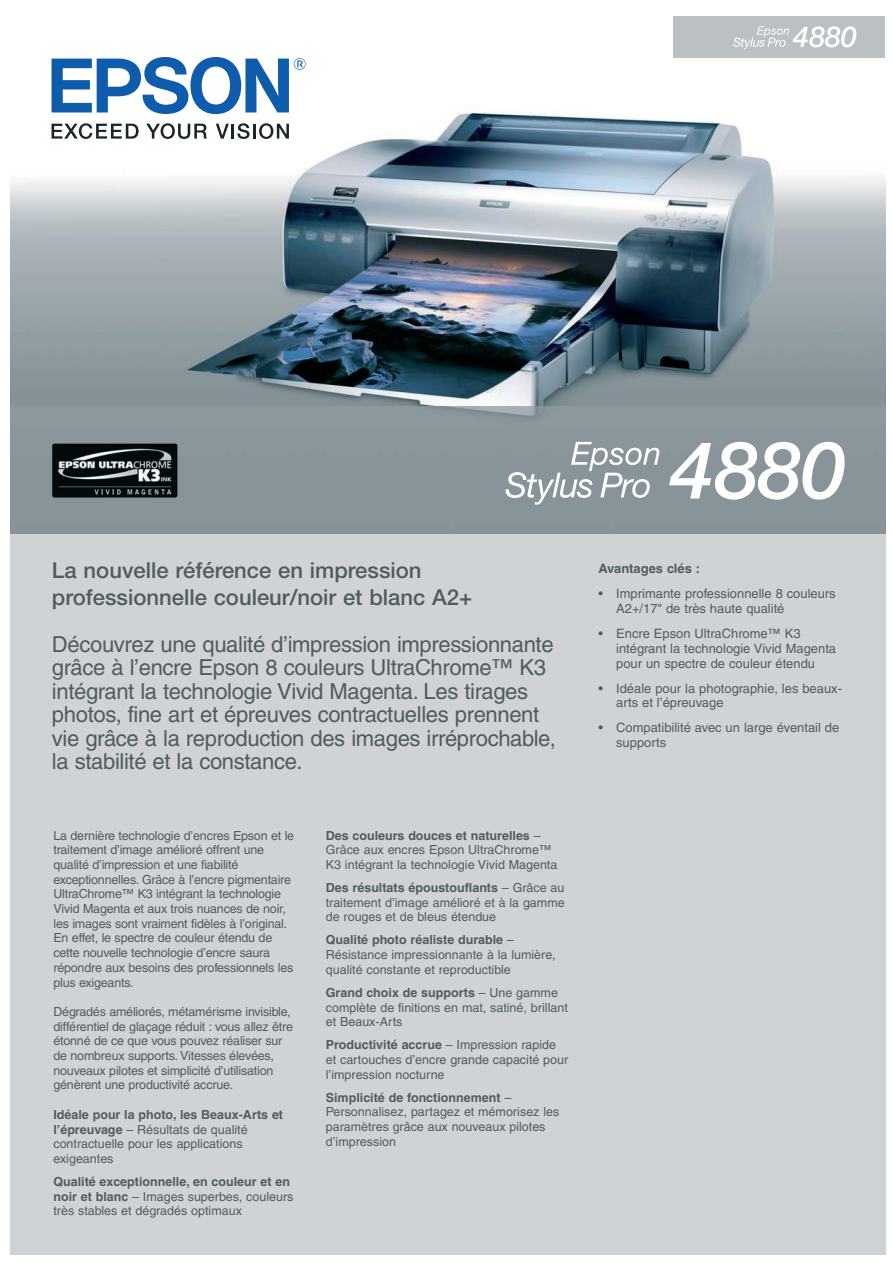
<style>
.page{position:relative;width:893px;height:1263px;background:#fff}
.page>*{position:absolute;margin:0;border:0;box-sizing:border-box;transform-origin:0 0}
.t1{font:22.05px/23.5px "Helvetica";letter-spacing:-.015em;color:#505c60}
.t2{font:500 22.05px/26.4px "Helvetica Neue";color:#505c60}
.t3{font:12.9px/14.7px "Helvetica";color:#505c60}
.t4{font:700 12.9px "Helvetica";color:#505c60}
.t5{font:12.45px/14.7px "Helvetica";letter-spacing:-.015em;color:#505c60}
.s1{font-weight:700}
</style>
<div class="page">
<img style="left:10px;top:58px;width:875px;height:348px">
<div style="left:10px;top:527px;width:875px;height:727px;background:#d0d3d5"></div>
<div style="left:673px;top:17px;width:212px;height:41px;background:#bbc0c3"></div>
<svg style="left:733px;top:26px;width:123px;height:23px"></svg>
<svg style="left:52px;top:123px;width:86px;height:16px"></svg>
<svg style="left:146px;top:123px;width:61px;height:16px"></svg>
<svg style="left:216px;top:124px;width:13px;height:15px"></svg>
<hr style="left:231px;top:124px;width:3px;height:15px;background:#1a2528">
<svg style="left:237px;top:123px;width:12px;height:16px"></svg>
<hr style="left:253px;top:124px;width:3px;height:15px;background:#1a2528">
<svg style="left:259px;top:123px;width:30px;height:16px"></svg>
<svg style="left:52px;top:57px;width:253px;height:57px"></svg>
<div style="left:10px;top:406px;width:875px;height:127px;background:#88949a"></div>
<svg style="left:505px;top:442px;width:154px;height:63px"></svg>
<svg style="left:669px;top:442px;width:175px;height:58px"></svg>
<img style="left:52px;top:444px;width:125px;height:54px;border-radius:2px">
<h1 class="t2" style="left:52px;top:559px;width:422px">La nouvelle référence en impression professionnelle couleur/noir et blanc A2+</h1>
<p class="t1" style="left:52px;top:634px;width:505px">Découvrez une qualité d’impression impressionnante grâce à l’encre Epson 8 couleurs UltraChrome™ K3 intégrant la technologie Vivid Magenta. Les tirages photos, fine art et épreuves contractuelles prennent vie grâce à la reproduction des images irréprochable, la stabilité et la constance.</p>
<p class="t5" style="left:53px;top:829px;width:242px">La dernière technologie d’encres Epson et le traitement d’image amélioré offrent une qualité d’impression et une fiabilité exceptionnelles. Grâce à l’encre pigmentaire UltraChrome™ K3 intégrant la technologie Vivid Magenta et aux trois nuances de noir, les images sont vraiment fidèles à l’original.<br>En effet, le spectre de couleur étendu de cette nouvelle technologie d’encre saura répondre aux besoins des professionnels les plus exigeants.</p>
<p class="t5" style="left:53px;top:1005px;width:241px">Dégradés améliorés, métamérisme invisible, différentiel de glaçage réduit : vous allez être étonné de ce que vous pouvez réaliser sur de nombreux supports. Vitesses élevées, nouveaux pilotes et simplicité d’utilisation génèrent une productivité accrue.</p>
<p class="t5" style="left:53px;top:1108px;width:231px"><span class="s1">Idéale pour la photo, les Beaux-Arts et l’épreuvage</span> – Résultats de qualité contractuelle pour les applications exigeantes</p>
<p class="t5" style="left:53px;top:1175px;width:241px"><span class="s1">Qualité exceptionnelle, en couleur et en noir et blanc</span> – Images superbes, couleurs très stables et dégradés optimaux</p>
<p class="t5" style="left:326px;top:829px;width:233px"><span class="s1">Des couleurs douces et naturelles</span> –<br>Grâce aux encres Epson UltraChrome™<br>K3 intégrant la technologie Vivid Magenta</p>
<p class="t5" style="left:326px;top:881px;width:240px;text-align:justify"><span class="s1">Des résultats époustouflants</span> – Grâce au traitement d’image amélioré et à la gamme de rouges et de bleus étendue</p>
<p class="t5" style="left:326px;top:934px;width:231px"><span class="s1">Qualité photo réaliste durable</span> –<br>Résistance impressionnante à la lumière, qualité constante et reproductible</p>
<p class="t5" style="left:326px;top:986px;width:243px"><span class="s1">Grand choix de supports</span> – Une gamme complète de finitions en mat, satiné, brillant et Beaux-Arts</p>
<p class="t5" style="left:326px;top:1039px;width:244px"><span class="s1">Productivité accrue</span> – Impression rapide et cartouches d’encre grande capacité pour l’impression nocturne</p>
<p class="t5" style="left:326px;top:1091px;width:235px"><span class="s1">Simplicité de fonctionnement</span> –<br>Personnalisez, partagez et mémorisez les paramètres grâce aux nouveaux pilotes d’impression</p>
<p class="t4" style="left:598px;top:564px;width:103px">Avantages clés :</p>
<p class="t3" style="left:616px;top:588px;width:221px;text-indent:-18px">• Imprimante professionnelle 8 couleurs<br>A2+/17" de très haute qualité</p>
<p class="t3" style="left:616px;top:627px;width:221px;text-indent:-18px">• Encre Epson UltraChrome™ K3 intégrant la technologie Vivid Magenta pour un spectre de couleur étendu</p>
<p class="t3" style="left:616px;top:682px;width:227px;text-indent:-18px">• Idéale pour la photographie, les beaux&shy;arts et l’épreuvage</p>
<p class="t3" style="left:616px;top:722px;width:225px;text-indent:-18px">• Compatibilité avec un large éventail de supports</p>
</div>
